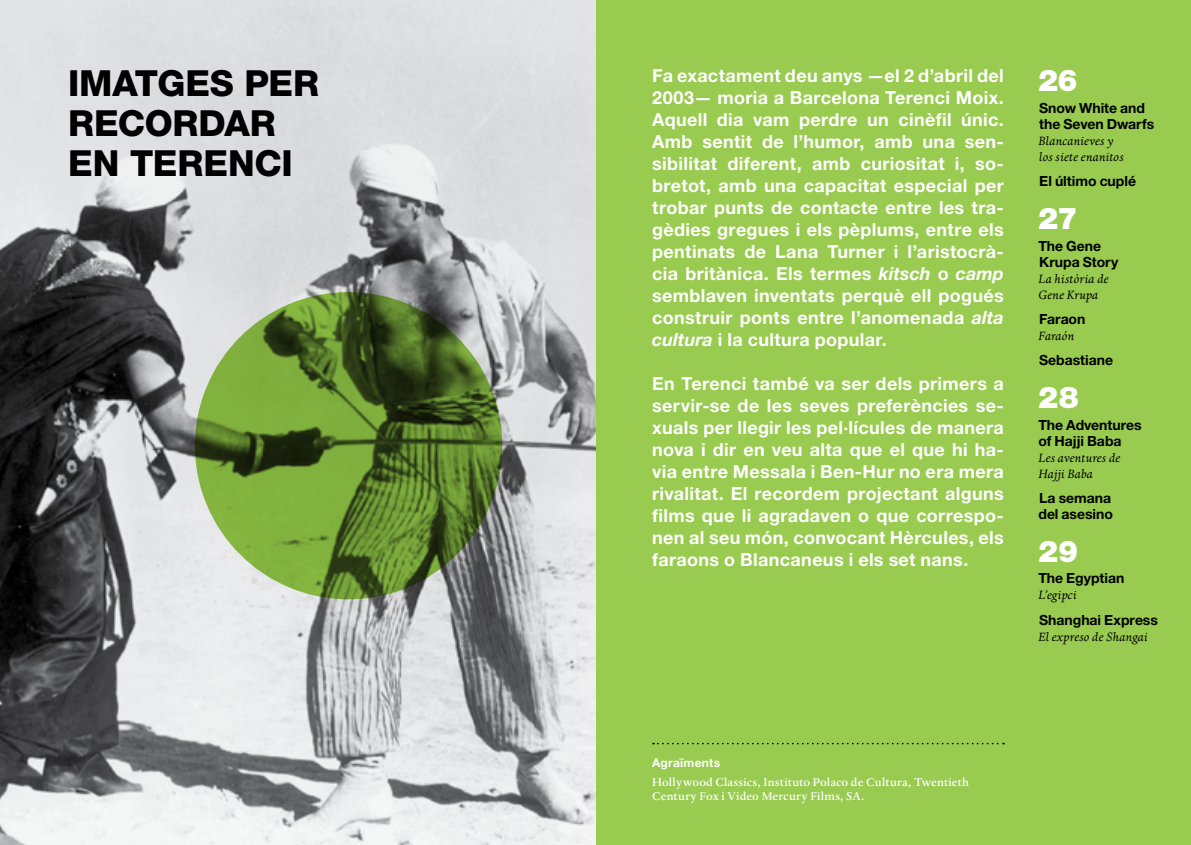
<style>
.page{position:relative;width:1191px;height:845px;background:#fff}
.page>*{position:absolute;margin:0;border:0;box-sizing:border-box;transform-origin:0 0}
.t1{font:800 36px/40px "Helvetica Neue LT";color:#000}
.t2{font:900 30px "Helvetica Neue LT";letter-spacing:-.01em;color:#fff}
.t3{font:700 18px/22px "Helvetica Neue LT";letter-spacing:.02em;color:#fff;text-align:justify}
.t4{font:700 14px/16px "Helvetica Neue LT";color:#000}
.t5{font:italic 14px/16px "Dante";letter-spacing:.01em;color:#000}
.t6{font:500 13px/14px "Dante";letter-spacing:.01em;color:#fff}
.t7{font:700 12px "Helvetica Neue LT";letter-spacing:.02em;color:#fff}
.s1{font-style:italic}
</style>
<div class="page">
<div style="left:595px;top:0;width:596px;height:845px;background:#98cb4f"></div>
<img style="left:0;top:0;width:595px;height:845px">
<svg style="left:195px;top:292px;width:307px;height:307px;background:#5d7f2d"></svg>
<svg style="left:653px;top:743px;width:351px;height:1px"></svg>
<h1 class="t1" style="left:68px;top:63px;width:253px">IMATGES PER<br>RECORDAR<br>EN TERENCI</h1>
<p class="t3" style="left:652px;top:64px;width:353px">Fa exactament deu anys —el 2 d’abril del 2003— moria a Barcelona Terenci Moix.<br>Aquell dia vam perdre un cinèfil únic.<br>Amb sentit de l’humor, amb una sen&shy;sibilitat diferent, amb curiositat i, so&shy;bretot, amb una capacitat especial per trobar punts de contacte entre les tra&shy;gèdies gregues i els pèplums, entre els pentinats de Lana Turner i l’aristocrà&shy;cia britànica. Els termes <span class="s1">kitsch</span> o <span class="s1">camp </span>semblaven inventats perquè ell pogués construir ponts entre l’anomenada <span class="s1">alta cultura</span> i la cultura popular.</p>
<p class="t3" style="left:652px;top:372px;width:353px">En Terenci també va ser dels primers a servir-se de les seves preferències se&shy;xuals per llegir les pel·lícules de manera nova i dir en veu alta que el que hi ha&shy;via entre Messala i Ben-Hur no era mera rivalitat. El recordem projectant alguns films que li agradaven o que correspo&shy;nen al seu món, convocant Hèrcules, els faraons o Blancaneus i els set nans.</p>
<h2 class="t2" style="left:1038px;top:62px;width:41px">26</h2>
<p class="t4" style="left:1039px;top:99px;width:117px">Snow White and the Seven Dwarfs</p>
<p class="t5" style="left:1038px;top:133px;width:87px">Blancanieves y los siete enanitos</p>
<p class="t4" style="left:1039px;top:173px;width:98px">El último cuplé</p>
<h2 class="t2" style="left:1038px;top:200px;width:41px">27</h2>
<p class="t4" style="left:1038px;top:237px;width:81px">The Gene<br>Krupa Story</p>
<p class="t5" style="left:1038px;top:271px;width:72px">La història de<br>Gene Krupa</p>
<p class="t4" style="left:1039px;top:310px;width:48px">Faraon</p>
<p class="t5" style="left:1038px;top:328px;width:37px">Faraón</p>
<p class="t4" style="left:1039px;top:351px;width:76px">Sebastiane</p>
<h2 class="t2" style="left:1038px;top:379px;width:42px">28</h2>
<p class="t4" style="left:1038px;top:416px;width:105px">The Adventures of Hajji Baba</p>
<p class="t5" style="left:1038px;top:450px;width:83px">Les aventures de<br>Hajji Baba</p>
<p class="t4" style="left:1038px;top:489px;width:76px">La semana del asesino</p>
<h2 class="t2" style="left:1038px;top:533px;width:42px">29</h2>
<p class="t4" style="left:1038px;top:570px;width:88px">The Egyptian</p>
<p class="t5" style="left:1038px;top:587px;width:40px">L’egipci</p>
<p class="t4" style="left:1039px;top:611px;width:120px">Shanghai Express</p>
<p class="t5" style="left:1038px;top:629px;width:111px">El expreso de Shangai</p>
<p class="t7" style="left:652px;top:755px;width:70px">Agraïments</p>
<p class="t6" style="left:652px;top:775px;width:318px">Hollywood Classics, Instituto Polaco de Cultura, Twentieth<br>Century Fox i Video Mercury Films, SA.</p>
</div>
